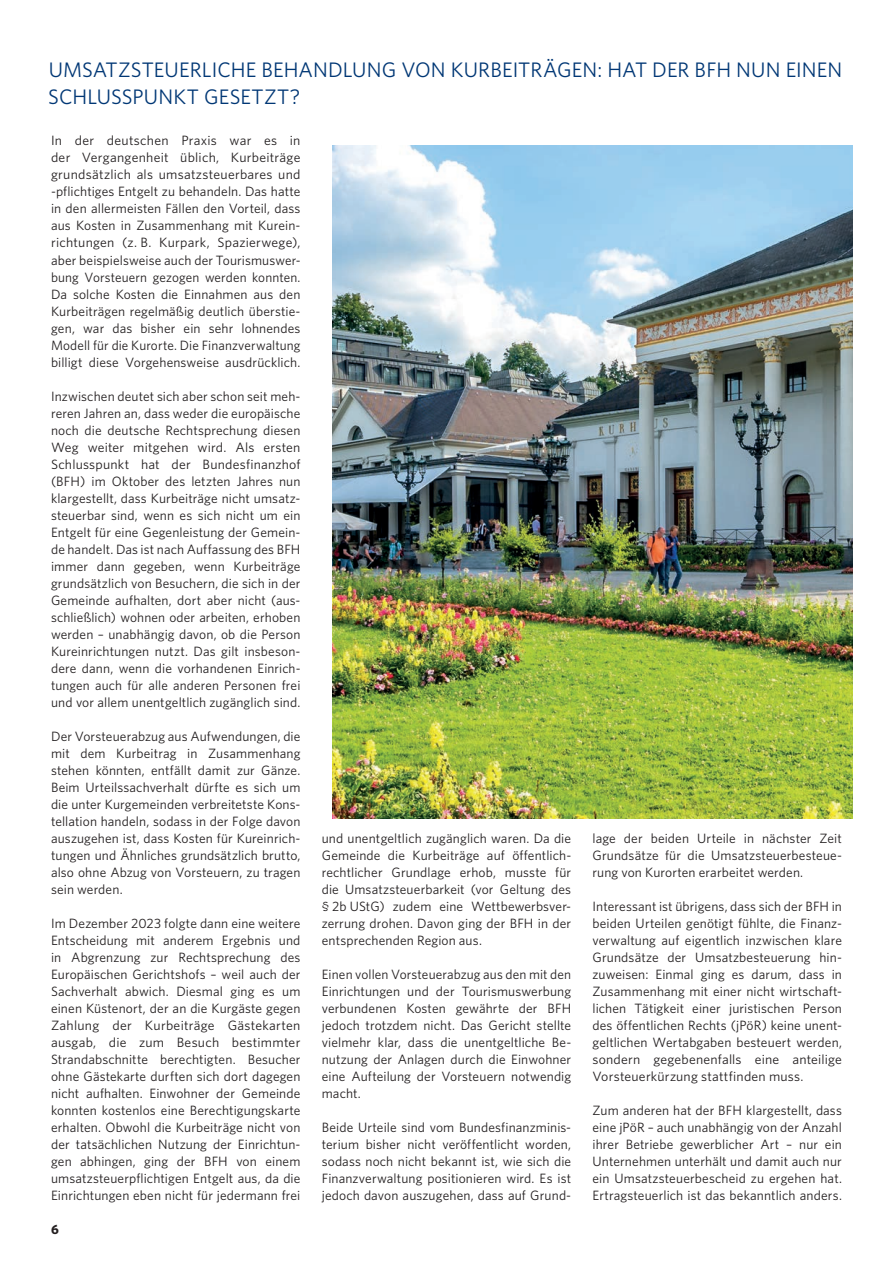
<style>
.page{position:relative;width:893px;height:1263px;background:#fff}
.page>*{position:absolute;margin:0;border:0;box-sizing:border-box;transform-origin:0 0}
.t1{font:21px/27px "Whitney";letter-spacing:.005em;color:#013775}
.t2{font:13.5px/17px "Whitney";letter-spacing:.01em;color:#231f20;text-align:justify}
.t3{font:700 13.5px "Whitney";color:#231f20}
</style>
<div class="page">
<img style="left:332px;top:145px;width:521px;height:673px">
<h1 class="t1" style="left:48px;top:56px;width:796px">UMSATZSTEUERLICHE BEHANDLUNG VON KURBEITRÄGEN: HAT DER BFH NUN EINEN<br>SCHLUSSPUNKT GESETZT?</h1>
<p class="t2" style="left:51px;top:132px;width:251px">In der deutschen Praxis war es in der Vergangenheit üblich, Kurbeiträge grundsätzlich als umsatzsteuerbares und -pflichtiges Entgelt zu behandeln. Das hatte in den allermeisten Fällen den Vorteil, dass aus Kosten in Zusammenhang mit Kurein&shy;richtungen (z. B. Kurpark, Spazierwege), aber beispielsweise auch der Tourismuswer&shy;bung Vorsteuern gezogen werden konnten.<br>Da solche Kosten die Einnahmen aus den Kurbeiträgen regelmäßig deutlich überstie&shy;gen, war das bisher ein sehr lohnendes Modell für die Kurorte. Die Finanzverwaltung billigt diese Vorgehensweise ausdrücklich.</p>
<p class="t2" style="left:51px;top:387px;width:251px">Inzwischen deutet sich aber schon seit meh&shy;reren Jahren an, dass weder die europäische noch die deutsche Rechtsprechung diesen Weg weiter mitgehen wird. Als ersten Schlusspunkt hat der Bundesfinanzhof (BFH) im Oktober des letzten Jahres nun klargestellt, dass Kurbeiträge nicht umsatz&shy;steuerbar sind, wenn es sich nicht um ein Entgelt für eine Gegenleistung der Gemein&shy;de handelt. Das ist nach Auffassung des BFH immer dann gegeben, wenn Kurbeiträge grundsätzlich von Besuchern, die sich in der Gemeinde aufhalten, dort aber nicht (aus&shy;schließlich) wohnen oder arbeiten, erhoben werden – unabhängig davon, ob die Person Kureinrichtungen nutzt. Das gilt insbeson&shy;dere dann, wenn die vorhandenen Einrich&shy;tungen auch für alle anderen Personen frei und vor allem unentgeltlich zugänglich sind.</p>
<p class="t2" style="left:51px;top:727px;width:251px">Der Vorsteuerabzug aus Aufwendungen, die mit dem Kurbeitrag in Zusammenhang stehen könnten, entfällt damit zur Gänze.<br>Beim Urteilssachverhalt dürfte es sich um die unter Kurgemeinden verbreitetste Kons&shy;tellation handeln, sodass in der Folge davon auszugehen ist, dass Kosten für Kureinrich&shy;tungen und Ähnliches grundsätzlich brutto, also ohne Abzug von Vorsteuern, zu tragen sein werden.</p>
<p class="t2" style="left:51px;top:914px;width:251px">Im Dezember 2023 folgte dann eine weitere Entscheidung mit anderem Ergebnis und in Abgrenzung zur Rechtsprechung des Europäischen Gerichtshofs – weil auch der Sachverhalt abwich. Diesmal ging es um einen Küstenort, der an die Kurgäste gegen Zahlung der Kurbeiträge Gästekarten ausgab, die zum Besuch bestimmter Strandabschnitte berechtigten. Besucher ohne Gästekarte durften sich dort dagegen nicht aufhalten. Einwohner der Gemeinde konnten kostenlos eine Berechtigungskarte erhalten. Obwohl die Kurbeiträge nicht von der tatsächlichen Nutzung der Einrichtun&shy;gen abhingen, ging der BFH von einem umsatzsteuerpflichtigen Entgelt aus, da die Einrichtungen eben nicht für jedermann frei</p>
<p class="t3" style="left:51px;top:1220px;width:9px">6</p>
<p class="t2" style="left:322px;top:829px;width:251px">und unentgeltlich zugänglich waren. Da die Gemeinde die Kurbeiträge auf öffentlich&shy;rechtlicher Grundlage erhob, musste für die Umsatzsteuerbarkeit (vor Geltung des § 2b UStG) zudem eine Wettbewerbsver&shy;zerrung drohen. Davon ging der BFH in der entsprechenden Region aus.</p>
<p class="t2" style="left:322px;top:965px;width:251px">Einen vollen Vorsteuerabzug aus den mit den Einrichtungen und der Tourismuswerbung verbundenen Kosten gewährte der BFH jedoch trotzdem nicht. Das Gericht stellte vielmehr klar, dass die unentgeltliche Be&shy;nutzung der Anlagen durch die Einwohner eine Aufteilung der Vorsteuern notwendig macht.</p>
<p class="t2" style="left:322px;top:1118px;width:251px">Beide Urteile sind vom Bundesfinanzminis&shy;terium bisher nicht veröffentlicht worden, sodass noch nicht bekannt ist, wie sich die Finanzverwaltung positionieren wird. Es ist jedoch davon auszugehen, dass auf Grund-</p>
<p class="t2" style="left:592px;top:829px;width:251px">lage der beiden Urteile in nächster Zeit Grundsätze für die Umsatzsteuerbesteue&shy;rung von Kurorten erarbeitet werden.</p>
<p class="t2" style="left:592px;top:897px;width:251px">Interessant ist übrigens, dass sich der BFH in beiden Urteilen genötigt fühlte, die Finanz&shy;verwaltung auf eigentlich inzwischen klare Grundsätze der Umsatzbesteuerung hin&shy;zuweisen: Einmal ging es darum, dass in Zusammenhang mit einer nicht wirtschaft&shy;lichen Tätigkeit einer juristischen Person des öffentlichen Rechts (jPöR) keine unent&shy;geltlichen Wertabgaben besteuert werden, sondern gegebenenfalls eine anteilige Vorsteuerkürzung stattfinden muss.</p>
<p class="t2" style="left:592px;top:1101px;width:251px">Zum anderen hat der BFH klargestellt, dass eine jPöR – auch unabhängig von der Anzahl ihrer Betriebe gewerblicher Art – nur ein Unternehmen unterhält und damit auch nur ein Umsatzsteuerbescheid zu ergehen hat.<br>Ertragsteuerlich ist das bekanntlich anders.</p>
</div>
